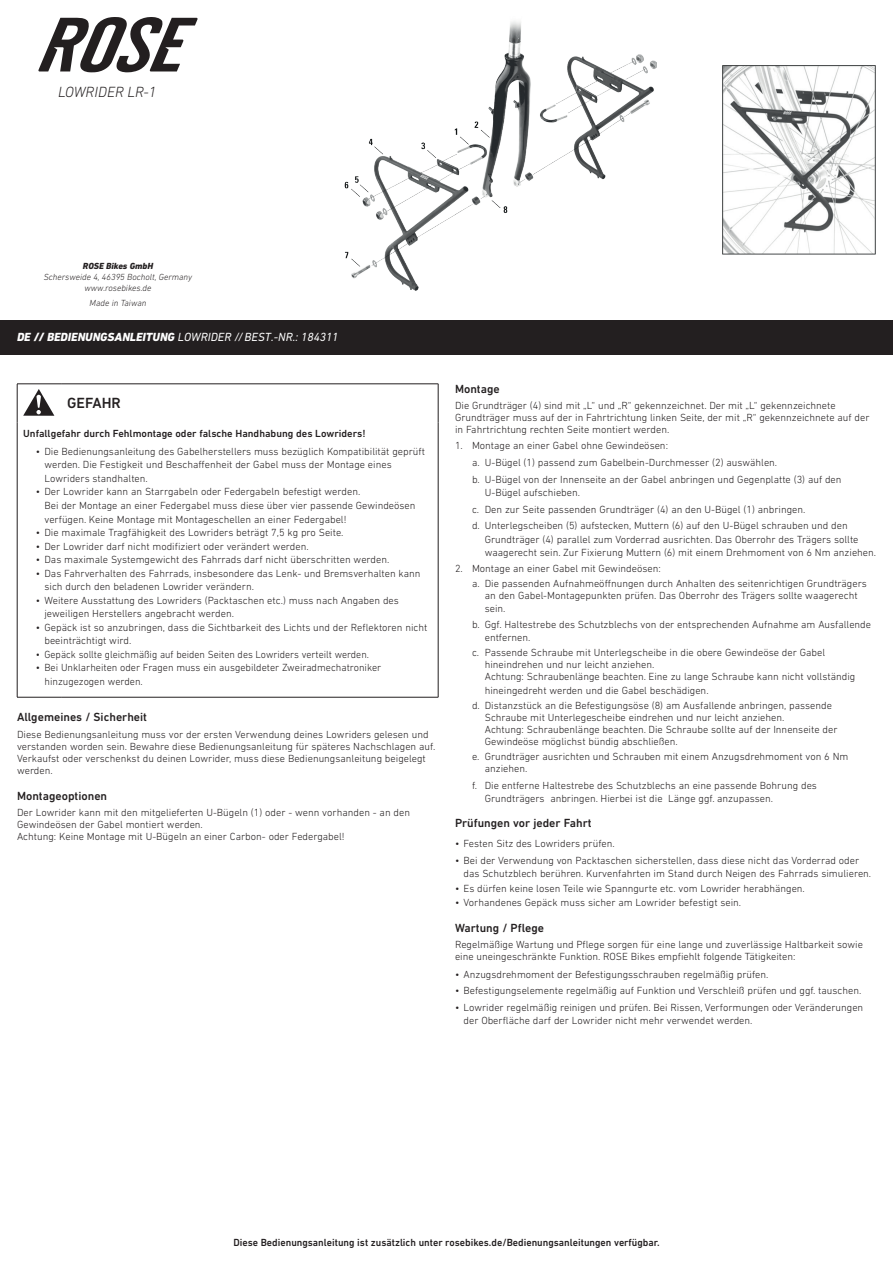
<style>
.page{position:relative;width:893px;height:1263px;background:#fff}
.page>*{position:absolute;margin:0;border:0;box-sizing:border-box;transform-origin:0 0}
.t1{font:italic 300 15px "DIN Next LT Pro";color:#231f20}
.t2{font:500 15px "DIN Next LT Pro";color:#231f20}
.t3{font:500 12px "DIN Next LT Pro";color:#231f20}
.t4{font:italic 12px "DIN Next LT Pro";color:#fff}
.t5{font:300 10.5px/13.5px "DIN Next LT Pro";color:#231f20}
.t6{font:500 10.5px "DIN Next LT Pro";color:#231f20}
.t7{font:300 10.5px "DIN Next LT Pro";color:#231f20;scale:.96 1}
.t8{font:italic 300 9px/10.8px "DIN Next LT Pro";color:#231f20;text-align:center}
.t9{font:italic 800 9px "DIN Next LT Pro";color:#231f20}
.s1{font-weight:800}
</style>
<div class="page">
<svg style="left:38px;top:17px;width:160px;height:55px"></svg>
<div style="left:0;top:320px;width:893px;height:34px;background:#231f20"></div>
<hr style="left:17px;top:384px;width:44px;height:1px;background:#231f20">
<hr style="left:17px;top:384px;width:1px;height:39px;background:#231f20">
<hr style="left:61px;top:384px;width:377px;height:1px;background:#231f20">
<hr style="left:438px;top:384px;width:1px;height:39px;background:#231f20">
<hr style="left:17px;top:423px;width:1px;height:274px;background:#231f20">
<hr style="left:438px;top:423px;width:1px;height:274px;background:#231f20">
<hr style="left:17px;top:697px;width:44px;height:1px;background:#231f20">
<hr style="left:61px;top:697px;width:377px;height:1px;background:#231f20">
<svg style="left:23px;top:389px;width:31px;height:27px"></svg>
<img style="left:344px;top:21px;width:313px;height:270px">
<img style="left:723px;top:66px;width:153px;height:189px">
<h1 class="t1" style="left:58px;top:83px;width:100px">LOWRIDER LR-1</h1>
<p class="t9" style="left:83px;top:261px;width:72px">ROSE Bikes GmbH</p>
<p class="t8" style="left:44px;top:272px;width:150px">Schersweide 4, 46395 Bocholt, Germany www.rosebikes.de</p>
<p class="t8" style="left:90px;top:297px;width:58px">Made in Taiwan</p>
<p class="t4" style="left:17px;top:330px;width:323px"><span class="s1">DE // BEDIENUNGSANLEITUNG</span> LOWRIDER // BEST.-NR.: 184311</p>
<h1 class="t2" style="left:67px;top:394px;width:55px">GEFAHR</h1>
<p class="t6" style="left:23px;top:428px;width:344px">Unfallgefahr durch Fehlmontage oder falsche Handhabung des Lowriders!</p>
<p class="t5" style="left:44px;top:444px;width:382px;text-indent:-9px">• Die Bedienungsanleitung des Gabelherstellers muss bezüglich Kompatibilität geprüft werden. Die Festigkeit und Beschaffenheit der Gabel muss der Montage eines<br>Lowriders standhalten.</p>
<p class="t5" style="left:44px;top:485px;width:373px;text-indent:-9px">• Der Lowrider kann an Starrgabeln oder Federgabeln befestigt werden.<br>Bei der Montage an einer Federgabel muss diese über vier passende Gewindeösen verfügen. Keine Montage mit Montageschellen an einer Federgabel!</p>
<p class="t5" style="left:36px;top:526px;width:309px">• Die maximale Tragfähigkeit des Lowriders beträgt 7,5 kg pro Seite.</p>
<p class="t5" style="left:36px;top:539px;width:274px">• Der Lowrider darf nicht modifiziert oder verändert werden.</p>
<p class="t5" style="left:36px;top:553px;width:355px">• Das maximale Systemgewicht des Fahrrads darf nicht überschritten werden.</p>
<p class="t5" style="left:44px;top:566px;width:378px;text-indent:-9px">• Das Fahrverhalten des Fahrrads, insbesondere das Lenk- und Bremsverhalten kann sich durch den beladenen Lowrider verändern.</p>
<p class="t5" style="left:44px;top:593px;width:356px;text-indent:-9px">• Weitere Ausstattung des Lowriders (Packtaschen etc.) muss nach Angaben des jeweiligen Herstellers angebracht werden.</p>
<p class="t5" style="left:44px;top:620px;width:384px;text-indent:-9px">• Gepäck ist so anzubringen, dass die Sichtbarkeit des Lichts und der Reflektoren nicht beeinträchtigt wird.</p>
<p class="t7" style="left:36px;top:648px;width:348px">• Gepäck sollte gleichmäßig auf beiden Seiten des Lowriders verteilt werden.</p>
<p class="t5" style="left:44px;top:660px;width:338px;text-indent:-8px">• Bei Unklarheiten oder Fragen muss ein ausgebildeter Zweiradmechatroniker hinzugezogen werden.</p>
<p class="t3" style="left:17px;top:710px;width:132px">Allgemeines / Sicherheit</p>
<p class="t5" style="left:17px;top:728px;width:420px;line-height:12px">Diese Bedienungsanleitung muss vor der ersten Verwendung deines Lowriders gelesen und verstanden worden sein. Bewahre diese Bedienungsanleitung für späteres Nachschlagen auf.<br>Verkaufst oder verschenkst du deinen Lowrider, muss diese Bedienungsanleitung beigelegt werden.</p>
<p class="t3" style="left:17px;top:789px;width:92px">Montageoptionen</p>
<p class="t5" style="left:17px;top:806px;width:395px;line-height:12px">Der Lowrider kann mit den mitgelieferten U-Bügeln (1) oder - wenn vorhanden - an den<br>Gewindeösen der Gabel montiert werden.<br>Achtung: Keine Montage mit U-Bügeln an einer Carbon- oder Federgabel!</p>
<p class="t3" style="left:455px;top:382px;width:46px">Montage</p>
<p class="t5" style="left:455px;top:399px;width:416px;line-height:12px">Die Grundträger (4) sind mit „L“ und „R“ gekennzeichnet. Der mit „L“ gekennzeichnete<br>Grundträger muss auf der in Fahrtrichtung linken Seite, der mit „R“ gekennzeichnete auf der in Fahrtrichtung rechten Seite montiert werden.</p>
<p class="t5" style="left:472px;top:437px;width:371px;line-height:16.6px;text-indent:-17px">1. Montage an einer Gabel ohne Gewindeösen:<br>a. U-Bügel (1) passend zum Gabelbein-Durchmesser (2) auswählen.<br>b. U-Bügel von der Innenseite an der Gabel anbringen und Gegenplatte (3) auf den</p>
<p class="t5" style="left:472px;top:484px;width:377px;line-height:16.6px;text-indent:13px">U-Bügel aufschieben.<br>c. Den zur Seite passenden Grundträger (4) an den U-Bügel (1) anbringen.<br>d. Unterlegscheiben (5) aufstecken, Muttern (6) auf den U-Bügel schrauben und den</p>
<p class="t5" style="left:485px;top:532px;width:393px">Grundträger (4) parallel zum Vorderrad ausrichten. Das Oberrohr des Trägers sollte waagerecht sein. Zur Fixierung Muttern (6) mit einem Drehmoment von 6 Nm anziehen.</p>
<p class="t5" style="left:472px;top:560px;width:396px;line-height:15.1px;text-indent:-17px">2. Montage an einer Gabel mit Gewindeösen:<br>a. Die passenden Aufnahmeöffnungen durch Anhalten des seitenrichtigen Grundträgers</p>
<p class="t5" style="left:485px;top:588px;width:374px">an den Gabel-Montagepunkten prüfen. Das Oberrohr des Trägers sollte waagerecht sein.</p>
<p class="t5" style="left:485px;top:617px;width:388px;text-indent:-13px">b. Ggf. Haltestrebe des Schutzblechs von der entsprechenden Aufnahme am Ausfallende entfernen.</p>
<p class="t5" style="left:485px;top:646px;width:372px;line-height:12px;text-indent:-13px">c. Passende Schraube mit Unterlegscheibe in die obere Gewindeöse der Gabel hineindrehen und nur leicht anziehen.<br>Achtung: Schraubenlänge beachten. Eine zu lange Schraube kann nicht vollständig</p>
<p class="t5" style="left:472px;top:682px;width:361px;line-height:15.1px;text-indent:13px">hineingedreht werden und die Gabel beschädigen.<br>d. Distanzstück an die Befestigungsöse (8) am Ausfallende anbringen, passende</p>
<p class="t5" style="left:485px;top:711px;width:354px;line-height:12px">Schraube mit Unterlegescheibe eindrehen und nur leicht anziehen.<br>Achtung: Schraubenlänge beachten. Die Schraube sollte auf der Innenseite der<br>Gewindeöse möglichst bündig abschließen.</p>
<p class="t5" style="left:485px;top:750px;width:365px;line-height:12px;text-indent:-13px">e. Grundträger ausrichten und Schrauben mit einem Anzugsdrehmoment von 6 Nm anziehen.</p>
<p class="t5" style="left:485px;top:778px;width:334px;text-indent:-13px">f. Die entferne Haltestrebe des Schutzblechs an eine passende Bohrung des<br>Grundträgers anbringen. Hierbei ist die Länge ggf. anzupassen.</p>
<p class="t3" style="left:455px;top:816px;width:138px">Prüfungen vor jeder Fahrt</p>
<p class="t5" style="left:455px;top:837px;width:161px">• Festen Sitz des Lowriders prüfen.</p>
<p class="t5" style="left:463px;top:853px;width:409px;text-indent:-9px">• Bei der Verwendung von Packtaschen sicherstellen, dass diese nicht das Vorderrad oder das Schutzblech berühren. Kurvenfahrten im Stand durch Neigen des Fahrrads simulieren.</p>
<p class="t5" style="left:455px;top:881px;width:351px">• Es dürfen keine losen Teile wie Spanngurte etc. vom Lowrider herabhängen.</p>
<p class="t5" style="left:455px;top:896px;width:288px">• Vorhandenes Gepäck muss sicher am Lowrider befestigt sein.</p>
<p class="t3" style="left:455px;top:920px;width:91px">Wartung / Pflege</p>
<p class="t5" style="left:455px;top:938px;width:410px;line-height:12px">Regelmäßige Wartung und Pflege sorgen für eine lange und zuverlässige Haltbarkeit sowie eine uneingeschränkte Funktion. ROSE Bikes empfiehlt folgende Tätigkeiten:</p>
<p class="t5" style="left:455px;top:967px;width:315px">• Anzugsdrehmoment der Befestigungsschrauben regelmäßig prüfen.</p>
<p class="t5" style="left:455px;top:984px;width:408px">• Befestigungselemente regelmäßig auf Funktion und Verschleiß prüfen und ggf. tauschen.</p>
<p class="t5" style="left:463px;top:1000px;width:401px;text-indent:-9px">• Lowrider regelmäßig reinigen und prüfen. Bei Rissen, Verformungen oder Veränderungen der Oberfläche darf der Lowrider nicht mehr verwendet werden.</p>
<p class="t6" style="left:233px;top:1236px;width:428px">Diese Bedienungsanleitung ist zusätzlich unter rosebikes.de/Bedienungsanleitungen verfügbar.</p>
</div>
